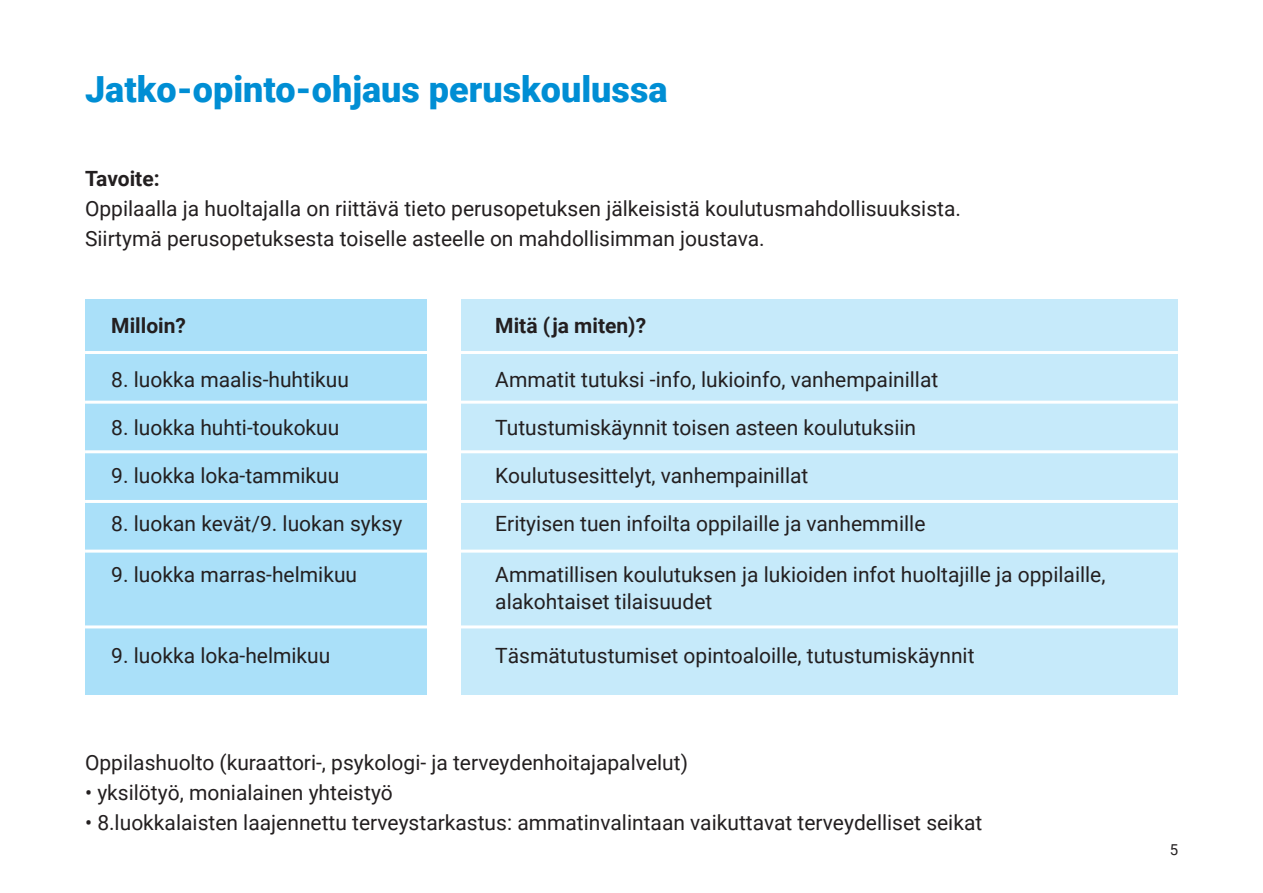
<style>
.page{position:relative;width:1263px;height:893px;background:#fff}
.page>*{position:absolute;margin:0;border:0;box-sizing:border-box;transform-origin:0 0}
.Otsikko{font:900 36px "Roboto";color:#008ed4}
.Leipis{font:21px/30px "Roboto";color:#231f20}
.Leipis-2{font:700 21px "Roboto";color:#231f20}
.t1{font:15px "Roboto";color:#231f20}
</style>
<div class="page">
<div style="left:85px;top:299px;width:342px;height:395px;background:#aae0f9"></div>
<div style="left:461px;top:299px;width:717px;height:395px;background:#c6eafa"></div>
<hr style="left:85px;top:401px;width:1093px;height:3px;background:#fff">
<hr style="left:85px;top:351px;width:1093px;height:3px;background:#fff">
<hr style="left:85px;top:450px;width:1093px;height:3px;background:#fff">
<hr style="left:85px;top:500px;width:1093px;height:3px;background:#fff">
<hr style="left:85px;top:550px;width:1093px;height:3px;background:#fff">
<hr style="left:85px;top:625px;width:1093px;height:3px;background:#fff">
<p class="Otsikko" style="left:85px;top:63px;width:584px">Jatko-opinto-ohjaus peruskoulussa</p>
<p class="Leipis-2" style="left:85px;top:164px;width:76px">Tavoite:</p>
<p class="Leipis" style="left:85px;top:192px;width:877px">Oppilaalla ja huoltajalla on riittävä tieto perusopetuksen jälkeisistä koulutusmahdollisuuksista.<br>Siirtymä perusopetuksesta toiselle asteelle on mahdollisimman joustava.</p>
<p class="Leipis-2" style="left:111px;top:311px;width:76px">Milloin?</p>
<p class="Leipis-2" style="left:495px;top:311px;width:152px">Mitä (ja miten)?</p>
<p class="Leipis" style="left:111px;top:364px;width:239px">8. luokka maalis-huhtikuu</p>
<p class="Leipis" style="left:495px;top:364px;width:444px">Ammatit tutuksi -info, lukioinfo, vanhempainillat</p>
<p class="Leipis" style="left:111px;top:412px;width:230px">8. luokka huhti-toukokuu</p>
<p class="Leipis" style="left:495px;top:412px;width:422px">Tutustumiskäynnit toisen asteen koulutuksiin</p>
<p class="Leipis" style="left:111px;top:460px;width:230px">9. luokka loka-tammikuu</p>
<p class="Leipis" style="left:495px;top:460px;width:315px">Koulutusesittelyt, vanhempainillat</p>
<p class="Leipis" style="left:111px;top:508px;width:292px">8. luokan kevät/9. luokan syksy</p>
<p class="Leipis" style="left:495px;top:508px;width:432px">Erityisen tuen infoilta oppilaille ja vanhemmille</p>
<p class="Leipis" style="left:111px;top:559px;width:247px">9. luokka marras-helmikuu</p>
<p class="Leipis" style="left:495px;top:559px;width:612px">Ammatillisen koulutuksen ja lukioiden infot huoltajille ja oppilaille,</p>
<p class="Leipis" style="left:495px;top:586px;width:218px">alakohtaiset tilaisuudet</p>
<p class="Leipis" style="left:111px;top:640px;width:221px">9. luokka loka-helmikuu</p>
<p class="Leipis" style="left:495px;top:640px;width:481px">Täsmätutustumiset opintoaloille, tutustumiskäynnit</p>
<p class="Leipis" style="left:85px;top:747px;width:604px">Oppilashuolto (kuraattori-, psykologi- ja terveydenhoitajapalvelut)</p>
<p class="Leipis" style="left:85px;top:777px;width:309px">• yksilötyö, monialainen yhteistyö</p>
<p class="Leipis" style="left:85px;top:807px;width:899px">• 8.luokkalaisten laajennettu terveystarkastus: ammatinvalintaan vaikuttavat terveydelliset seikat</p>
<p class="t1" style="left:1170px;top:840px;width:10px">5</p>
</div>
